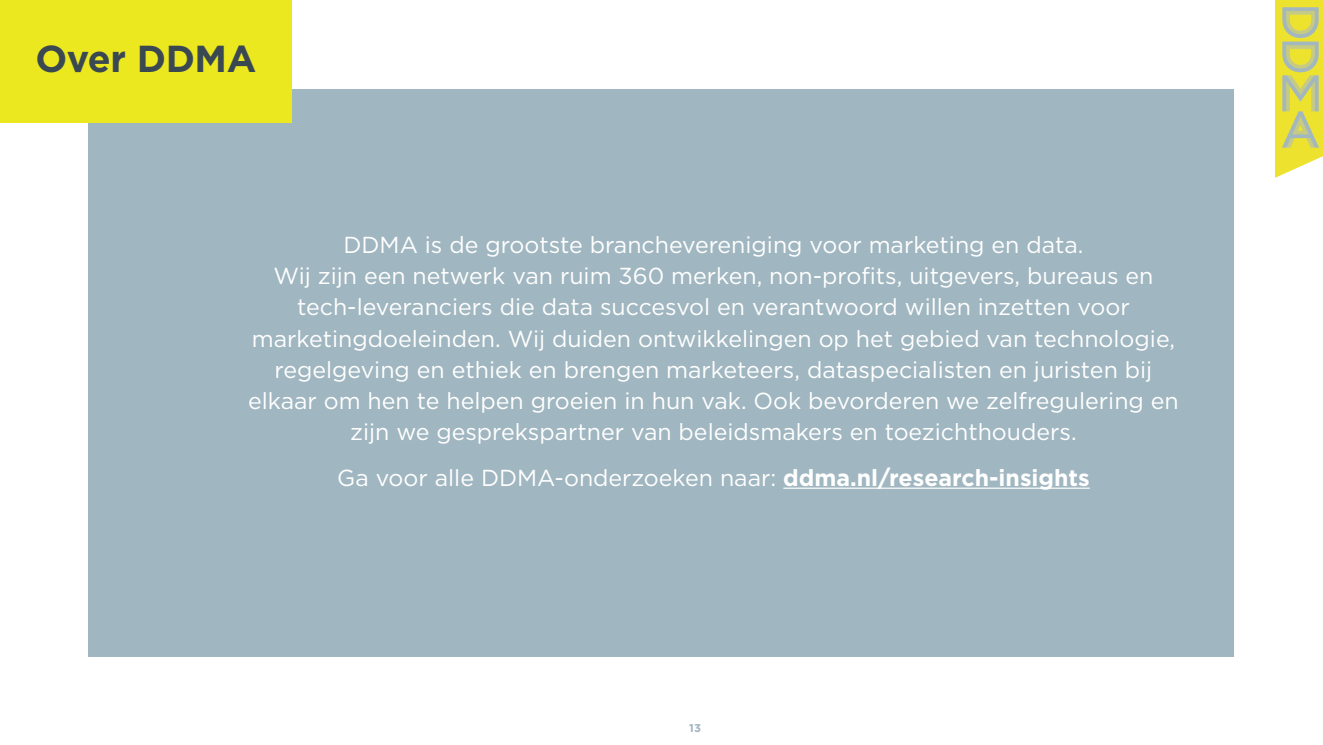
<style>
.page{position:relative;width:1323px;height:745px;background:#fff}
.page>*{position:absolute;margin:0;border:0;box-sizing:border-box;transform-origin:0 0}
.t1{font:700 37.5px "Gotham";letter-spacing:-.01em;color:#3a4852}
.t2{font:23.12px/31.2px "Gotham";color:#fff;text-align:center}
.t3{font:700 11.25px "Gotham";color:#a0b6c0}
.s1{font-weight:700}
</style>
<div class="page">
<img style="left:1276px;top:1px;width:47px;height:176px">
<div style="left:89px;top:89px;width:1145px;height:567px;background:#a0b6c0"></div>
<hr style="left:783px;top:487px;width:307px;height:1px;background:#fff">
<div style="left:0;top:0;width:292px;height:122px;background:#ece820"></div>
<h1 class="t1" style="left:35px;top:33px;width:222px">Over DDMA</h1>
<p class="t2" style="left:248px;top:228px;width:932px">DDMA is de grootste branchevereniging voor marketing en data.<br>Wij zijn een netwerk van ruim 360 merken, non-profits, uitgevers, bureaus en tech-leveranciers die data succesvol en verantwoord willen inzetten voor marketingdoeleinden. Wij duiden ontwikkelingen op het gebied van technologie, regelgeving en ethiek en brengen marketeers, dataspecialisten en juristen bij elkaar om hen te helpen groeien in hun vak. Ook bevorderen we zelfregulering en zijn we gesprekspartner van beleidsmakers en toezichthouders.</p>
<p class="t2" style="left:337px;top:461px;width:754px">Ga voor alle DDMA-onderzoeken naar: <span class="s1">ddma.nl/research-insights</span></p>
<p class="t3" style="left:689px;top:720px;width:13px">13</p>
</div>
